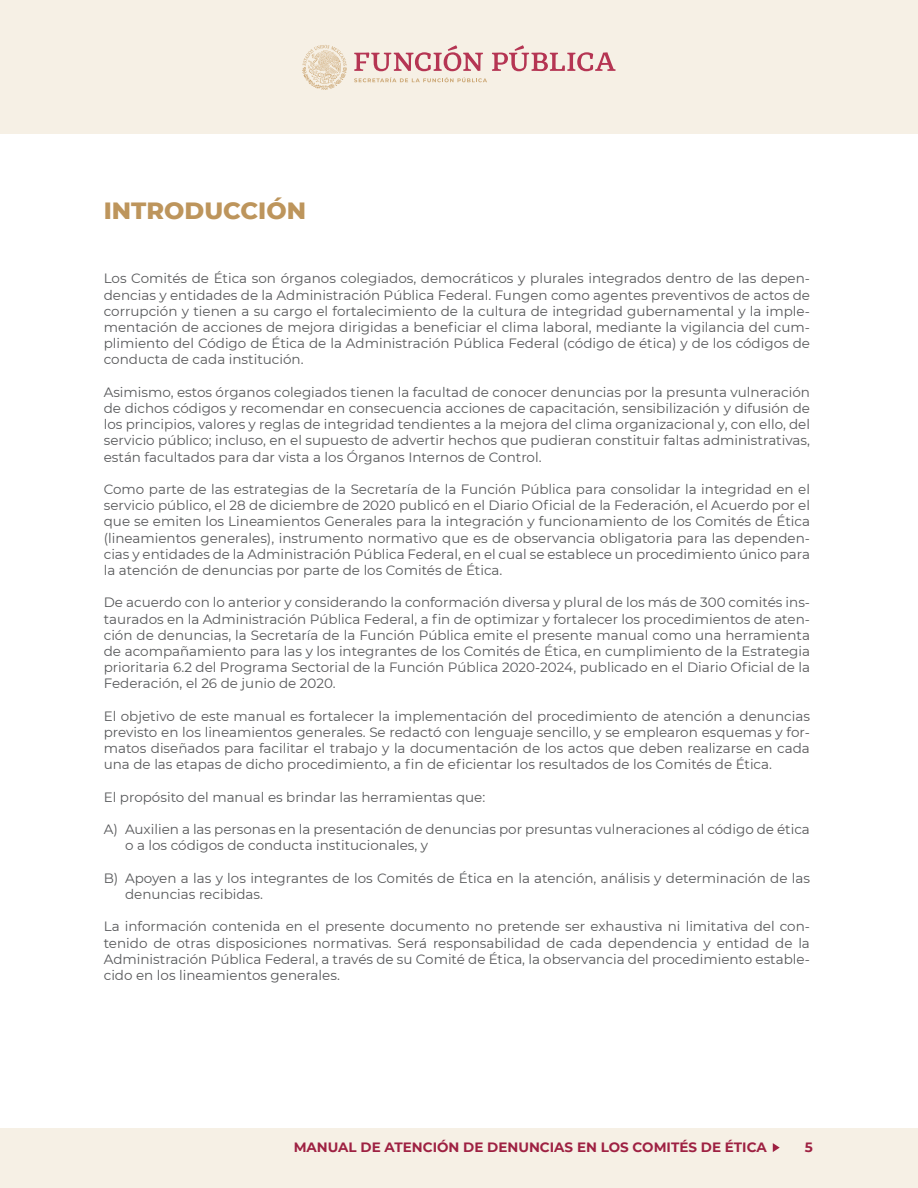
<style>
.page{position:relative;width:918px;height:1188px;background:#fff}
.page>*{position:absolute;margin:0;border:0;box-sizing:border-box;transform-origin:0 0}
.t1{font:800 24px "Montserrat";color:#bd955c}
.t2{font:13.5px/16.2px "Montserrat";color:#57585a;text-align:justify}
.t3{font:700 13.5px "Montserrat";color:#9e2142}
</style>
<div class="page">
<div style="left:0;top:1128px;width:918px;height:60px;background:#f6f0e5"></div>
<div style="left:0;top:0;width:918px;height:134px;background:#f6f0e5"></div>
<svg style="left:773px;top:1143px;width:7px;height:9px"></svg>
<svg style="left:354px;top:45px;width:129px;height:26px"></svg>
<svg style="left:492px;top:45px;width:124px;height:26px"></svg>
<svg style="left:354px;top:77px;width:133px;height:5px"></svg>
<svg style="left:302px;top:45px;width:45px;height:45px"></svg>
<h1 class="t1" style="left:104px;top:193px;width:204px">INTRODUCCIÓN</h1>
<p class="t2" style="left:104px;top:270px;width:708px">Los Comités de Ética son órganos colegiados, democráticos y plurales integrados dentro de las depen&shy;dencias y entidades de la Administración Pública Federal. Fungen como agentes preventivos de actos de corrupción y tienen a su cargo el fortalecimiento de la cultura de integridad gubernamental y la imple&shy;mentación de acciones de mejora dirigidas a beneficiar el clima laboral, mediante la vigilancia del cum&shy;plimiento del Código de Ética de la Administración Pública Federal (código de ética) y de los códigos de conducta de cada institución.</p>
<p class="t2" style="left:104px;top:384px;width:708px">Asimismo, estos órganos colegiados tienen la facultad de conocer denuncias por la presunta vulneración de dichos códigos y recomendar en consecuencia acciones de capacitación, sensibilización y difusión de los principios, valores y reglas de integridad tendientes a la mejora del clima organizacional y, con ello, del servicio público; incluso, en el supuesto de advertir hechos que pudieran constituir faltas administrativas, están facultados para dar vista a los Órganos Internos de Control.</p>
<p class="t2" style="left:104px;top:481px;width:708px">Como parte de las estrategias de la Secretaría de la Función Pública para consolidar la integridad en el servicio público, el 28 de diciembre de 2020 publicó en el Diario Oficial de la Federación, el Acuerdo por el que se emiten los Lineamientos Generales para la integración y funcionamiento de los Comités de Ética (lineamientos generales), instrumento normativo que es de observancia obligatoria para las dependen&shy;cias y entidades de la Administración Pública Federal, en el cual se establece un procedimiento único para la atención de denuncias por parte de los Comités de Ética.</p>
<p class="t2" style="left:104px;top:594px;width:708px">De acuerdo con lo anterior y considerando la conformación diversa y plural de los más de 300 comités ins&shy;taurados en la Administración Pública Federal, a fin de optimizar y fortalecer los procedimientos de aten&shy;ción de denuncias, la Secretaría de la Función Pública emite el presente manual como una herramienta de acompañamiento para las y los integrantes de los Comités de Ética, en cumplimiento de la Estrategia prioritaria 6.2 del Programa Sectorial de la Función Pública 2020-2024, publicado en el Diario Oficial de la Federación, el 26 de junio de 2020.</p>
<p class="t2" style="left:104px;top:708px;width:708px">El objetivo de este manual es fortalecer la implementación del procedimiento de atención a denuncias previsto en los lineamientos generales. Se redactó con lenguaje sencillo, y se emplearon esquemas y for&shy;matos diseñados para facilitar el trabajo y la documentación de los actos que deben realizarse en cada una de las etapas de dicho procedimiento, a fin de eficientar los resultados de los Comités de Ética.</p>
<p class="t2" style="left:104px;top:789px;width:383px">El propósito del manual es brindar las herramientas que:</p>
<p class="t2" style="left:125px;top:821px;width:686px;text-indent:-21px">A) Auxilien a las personas en la presentación de denuncias por presuntas vulneraciones al código de ética o a los códigos de conducta institucionales, y</p>
<p class="t2" style="left:125px;top:870px;width:687px;text-indent:-21px">B) Apoyen a las y los integrantes de los Comités de Ética en la atención, análisis y determinación de las denuncias recibidas.</p>
<p class="t2" style="left:104px;top:918px;width:708px">La información contenida en el presente documento no pretende ser exhaustiva ni limitativa del con&shy;tenido de otras disposiciones normativas. Será responsabilidad de cada dependencia y entidad de la Administración Pública Federal, a través de su Comité de Ética, la observancia del procedimiento estable&shy;cido en los lineamientos generales.</p>
<p class="t3" style="left:294px;top:1138px;width:475px">MANUAL DE ATENCIÓN DE DENUNCIAS EN LOS COMITÉS DE ÉTICA</p>
<p class="t3" style="left:805px;top:1138px;width:10px">5</p>
</div>
